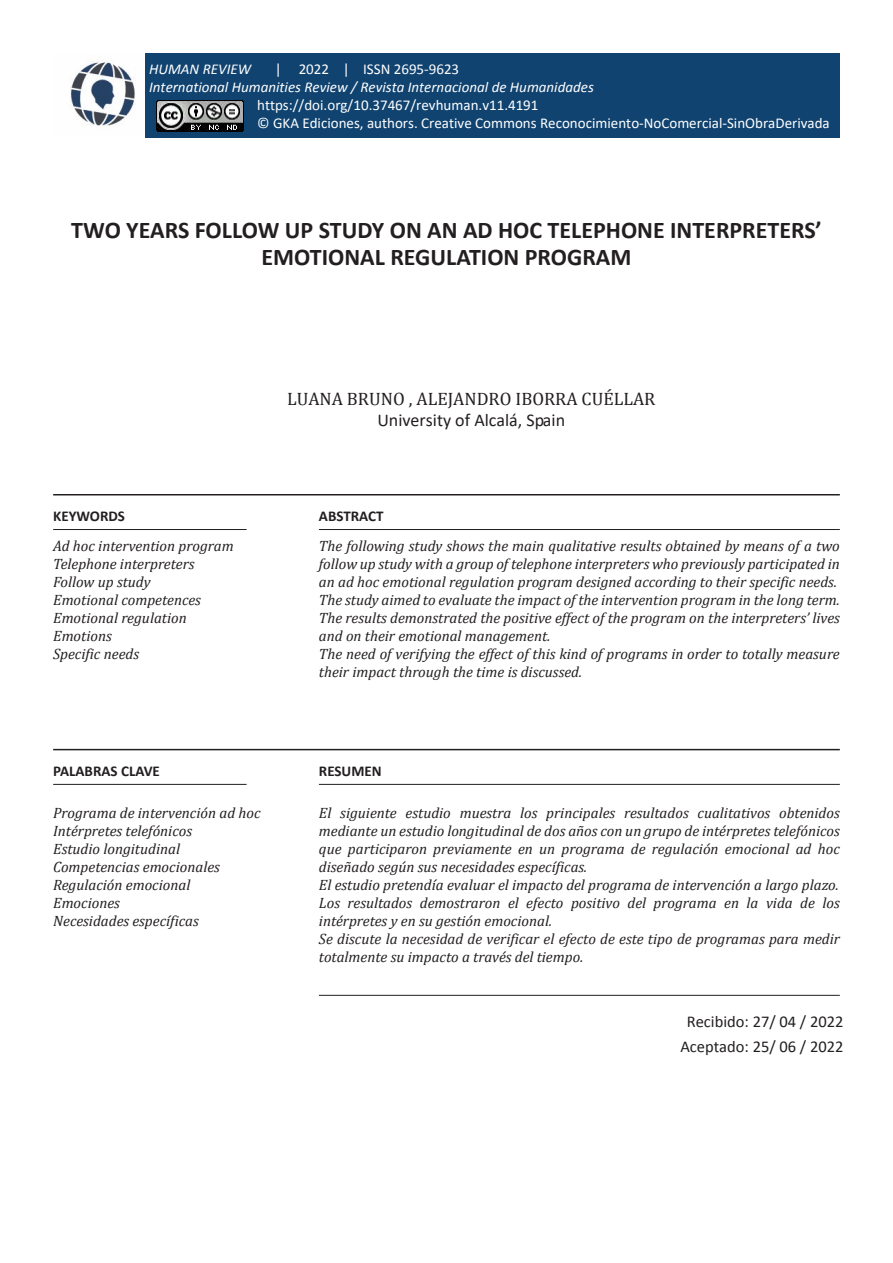
<style>
.page{position:relative;width:893px;height:1263px;background:#fff}
.page>*{position:absolute;margin:0;border:0;box-sizing:border-box;transform-origin:0 0}
.Titulo_Artículo{font:700 24px/27px "Calibri";color:#231f20;text-align:center}
.Autor{font:18px/20.5px "Cambria";color:#231f20;text-align:center}
.DATE-HOME{font:16.5px/24.6px "Calibri";color:#231f20;text-align:center}
.CONTENT-HOME{font:italic 15px/18px "Cambria";color:#231f20}
.t1{font:15px "Calibri";color:#fff}
.t2{font:italic 15px "Calibri";color:#fff}
.WORDS-HOME{font:700 15px "Calibri";color:#231f20}
.s1{font-family:"Calibri"}
</style>
<div class="page">
<hr style="left:53px;top:494px;width:787px;height:1px;background:#231f20">
<hr style="left:53px;top:749px;width:787px;height:1px;background:#231f20">
<hr style="left:53px;top:529px;width:194px;height:1px;background:#231f20">
<hr style="left:53px;top:784px;width:194px;height:1px;background:#231f20">
<hr style="left:319px;top:529px;width:521px;height:1px;background:#231f20">
<hr style="left:319px;top:784px;width:521px;height:1px;background:#231f20">
<hr style="left:319px;top:995px;width:521px;height:1px;background:#231f20">
<img style="left:70px;top:62px;width:66px;height:64px">
<div style="left:145px;top:53px;width:695px;height:85px;background:#104370"></div>
<img style="left:156px;top:100px;width:88px;height:31px">
<p class="t2" style="left:149px;top:60px;width:103px">HUMAN REVIEW</p>
<p class="t1" style="left:275px;top:60px;width:186px">| 2022 | ISSN 2695-9623</p>
<p class="t2" style="left:149px;top:78px;width:446px">International Humanities Review / Revista Internacional de Humanidades</p>
<p class="t1" style="left:257px;top:96px;width:283px">https://doi.org/10.37467/revhuman.v11.4191</p>
<p class="t1" style="left:257px;top:113px;width:574px">© GKA Ediciones, authors. Creative Commons Reconocimiento-NoComercial-SinObraDerivada</p>
<p class="Titulo_Artículo" style="left:71px;top:215px;width:752px">TWO YEARS FOLLOW UP STUDY ON AN AD HOC TELEPHONE INTERPRETERS’<br>EMOTIONAL REGULATION PROGRAM</p>
<p class="WORDS-HOME" style="left:53px;top:505px;width:73px">KEYWORDS</p>
<p class="CONTENT-HOME" style="left:53px;top:536px;width:182px">Ad hoc intervention program</p>
<p class="CONTENT-HOME" style="left:53px;top:554px;width:143px">Telephone interpreters</p>
<p class="CONTENT-HOME" style="left:53px;top:572px;width:99px">Follow up study</p>
<p class="CONTENT-HOME" style="left:53px;top:590px;width:149px">Emotional competences</p>
<p class="CONTENT-HOME" style="left:53px;top:608px;width:135px">Emotional regulation</p>
<p class="CONTENT-HOME" style="left:53px;top:626px;width:60px">Emotions</p>
<p class="CONTENT-HOME" style="left:53px;top:644px;width:87px">Specific needs</p>
<p class="Autor" style="left:287px;top:389px;width:370px">LUANA BRUNO , ALEJANDRO IBORRA CUÉLLAR<br><span class="s1">University of Alcalá, Spain</span></p>
<p class="WORDS-HOME" style="left:319px;top:505px;width:66px">ABSTRACT</p>
<p class="CONTENT-HOME" style="left:319px;top:536px;width:522px;text-align:justify">The following study shows the main qualitative results obtained by means of a two follow up study with a group of telephone interpreters who previously participated in an ad hoc emotional regulation program designed according to their specific needs.</p>
<p class="CONTENT-HOME" style="left:319px;top:590px;width:522px">The study aimed to evaluate the impact of the intervention program in the long term.</p>
<p class="CONTENT-HOME" style="left:319px;top:608px;width:522px">The results demonstrated the positive effect of the program on the interpreters’ lives and on their emotional management.</p>
<p class="CONTENT-HOME" style="left:319px;top:644px;width:522px">The need of verifying the effect of this kind of programs in order to totally measure their impact through the time is discussed.</p>
<p class="WORDS-HOME" style="left:53px;top:760px;width:108px">PALABRAS CLAVE</p>
<p class="CONTENT-HOME" style="left:53px;top:804px;width:209px">Programa de intervención ad hoc</p>
<p class="CONTENT-HOME" style="left:53px;top:822px;width:140px">Intérpretes telefónicos</p>
<p class="CONTENT-HOME" style="left:53px;top:840px;width:128px">Estudio longitudinal</p>
<p class="CONTENT-HOME" style="left:53px;top:858px;width:168px">Competencias emocionales</p>
<p class="CONTENT-HOME" style="left:53px;top:876px;width:139px">Regulación emocional</p>
<p class="CONTENT-HOME" style="left:53px;top:894px;width:68px">Emociones</p>
<p class="CONTENT-HOME" style="left:53px;top:912px;width:147px">Necesidades específicas</p>
<p class="WORDS-HOME" style="left:319px;top:760px;width:64px">RESUMEN</p>
<p class="CONTENT-HOME" style="left:319px;top:804px;width:522px;text-align:justify">El siguiente estudio muestra los principales resultados cualitativos obtenidos mediante un estudio longitudinal de dos años con un grupo de intérpretes telefónicos que participaron previamente en un programa de regulación emocional ad hoc diseñado según sus necesidades específicas.</p>
<p class="CONTENT-HOME" style="left:319px;top:876px;width:521px">El estudio pretendía evaluar el impacto del programa de intervención a largo plazo.</p>
<p class="CONTENT-HOME" style="left:319px;top:894px;width:522px">Los resultados demostraron el efecto positivo del programa en la vida de los intérpretes y en su gestión emocional.</p>
<p class="CONTENT-HOME" style="left:319px;top:930px;width:522px">Se discute la necesidad de verificar el efecto de este tipo de programas para medir totalmente su impacto a través del tiempo.</p>
<p class="DATE-HOME" style="left:680px;top:1009px;width:165px">Recibido: 27/ 04 / 2022<br>Aceptado: 25/ 06 / 2022</p>
</div>
